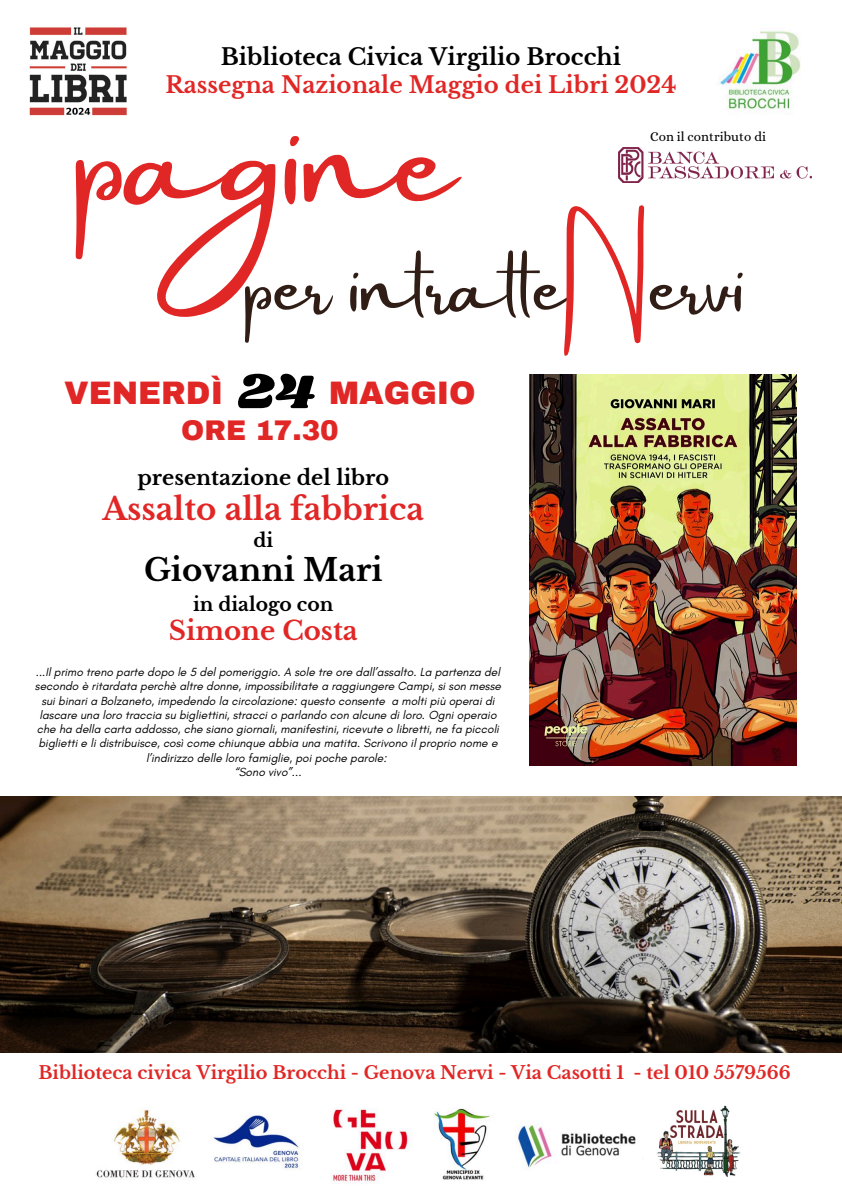
<style>
.page{position:relative;width:842px;height:1191px;background:#fff}
.page>*{position:absolute;margin:0;border:0;box-sizing:border-box;transform-origin:0 0}
.t1{font:138.2px "Amsterdam Two";color:#e12726}
.t2{font:78.5px "Amsterdam Two";color:#301e16}
.t3{font:51.6px "Shrikhand";color:#000}
.t4{font:900 31.8px "Archivo";color:#e12726}
.t5{font:700 30.8px "Libre Baskerville";color:#e12726}
.t6{font:700 30.8px "Libre Baskerville";color:#000}
.t7{font:900 27.8px "Archivo";color:#e12726}
.t8{font:700 26px "Libre Baskerville";color:#e12726}
.t9{font:700 22.8px/27.8px "Libre Baskerville";color:#e12726;text-align:center}
.t10{font:700 20.8px "Libre Baskerville";color:#000}
.t11{font:700 18.8px "Libre Baskerville";color:#000}
.t12{font:700 17.8px "Libre Baskerville";color:#e12726}
.t13{font:13.3px "Alice";color:#000}
.t14{font:italic 12px/14.2px "Glacial Indifference";color:#000;text-align:center}
.s1{color:#000}
.s2{color:#e12726}
.s3{font-style:normal}
</style>
<div class="page">
<img style="left:96px;top:1108px;width:540px;height:76px">
<img style="left:657px;top:1105px;width:84px;height:72px">
<img style="left:29px;top:27px;width:98px;height:89px">
<img style="left:719px;top:31px;width:82px;height:84px">
<img style="left:0;top:796px;width:842px;height:256px">
<img style="left:618px;top:147px;width:193px;height:36px">
<img style="left:530px;top:374px;width:267px;height:391px">
<p class="t9" style="left:165px;top:43px;width:513px"><span class="s1">Biblioteca Civica Virgilio Brocchi<br></span>Rassegna Nazionale Maggio dei Libri 2024</p>
<p class="t1" style="left:76px;top:82px;width:380px">pagine</p>
<h3 class="t13" style="left:650px;top:129px;width:117px">Con il contributo di</h3>
<p class="t2" style="left:245px;top:242px;width:502px">per intrat e<span class="s2">N</span>ervi</p>
<p class="t4" style="left:64px;top:375px;width:160px">VENERDÌ</p>
<h6 class="t3" style="left:237px;top:355px;width:79px">24</h6>
<p class="t4" style="left:329px;top:375px;width:148px">MAGGIO</p>
<p class="t7" style="left:181px;top:415px;width:159px">ORE 17.30</p>
<h6 class="t10" style="left:137px;top:464px;width:253px">presentazione del libro</h6>
<h6 class="t5" style="left:102px;top:490px;width:323px">Assalto alla fabbrica</h6>
<h6 class="t11" style="left:253px;top:528px;width:21px">di</h6>
<h6 class="t6" style="left:144px;top:551px;width:240px">Giovanni Mari</h6>
<p class="t11" style="left:193px;top:592px;width:142px">in dialogo con</p>
<p class="t8" style="left:169px;top:615px;width:191px">Simone Costa</p>
<p class="t14" style="left:35px;top:664px;width:468px">...Il primo treno parte dopo le 5 del pomeriggio. A sole tre ore dall’assalto. La partenza del secondo è ritardata perchè altre donne, impossibilitate a raggiungere Campi, si son messe sui binari a Bolzaneto, impedendo la circolazione: questo consente a molti più operai di lascare una loro traccia su bigliettini, stracci o parlando con alcune di loro. Ogni operaio che ha della carta addosso, che siano giornali, manifestini, ricevute o libretti, ne fa piccoli biglietti e li distribuisce, così come chiunque abbia una matita. Scrivono il proprio nome e l’indirizzo delle loro famiglie, poi poche parole:</p>
<p class="t14" style="left:234px;top:764px;width:69px">“Sono vivo”<span class="s3">...</span></p>
<h5 class="t12" style="left:39px;top:1061px;width:754px">Biblioteca civica Virgilio Brocchi - Genova Nervi - Via Casotti 1 - tel 010 5579566</h5>
</div>
